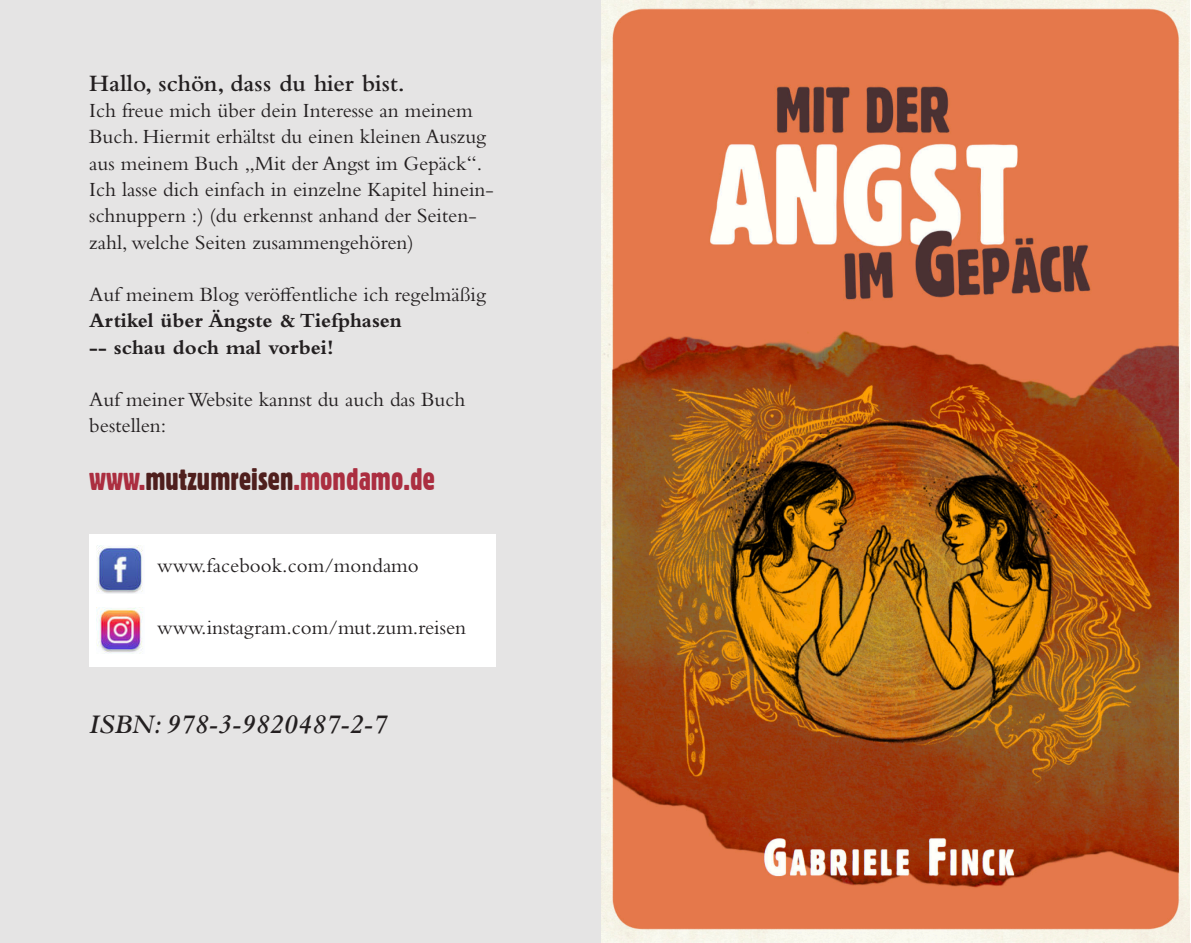
<style>
.page{position:relative;width:1191px;height:943px;background:#fff}
.page>*{position:absolute;margin:0;border:0;box-sizing:border-box;transform-origin:0 0}
.t1{font:29.75px "Gothic 821 Condensed BT";color:#ab2e40}
.kleine_Zwischenübers{font:italic 600 28px "Bembo Std";color:#231f20}
.t2{font:600 24.5px "Bembo Std";color:#231f20}
.t3{font:21px/26.2px "Bembo Std";color:#231f20}
.t4{font:700 21px "Bembo Std";color:#231f20}
.s1{font-weight:700}
.s2{color:#4f1f1d}
</style>
<div class="page">
<div style="left:0;top:0;width:601px;height:943px;background:#e5e4e4"></div>
<img style="left:601px;top:0;width:589px;height:943px">
<div style="left:89px;top:534px;width:407px;height:132px;background:#fff"></div>
<img style="left:97px;top:546px;width:46px;height:47px">
<img style="left:97px;top:608px;width:46px;height:45px">
<p class="t2" style="left:89px;top:70px;width:317px">Hallo, schön, dass du hier bist.</p>
<p class="t3" style="left:89px;top:97px;width:406px">Ich freue mich über dein Interesse an meinem Buch. Hiermit erhältst du einen kleinen Auszug aus meinem Buch „Mit der Angst im Gepäck“.<br>Ich lasse dich einfach in einzelne Kapitel hinein&shy;schnuppern :) (du erkennst anhand der Seiten&shy;zahl, welche Seiten zusammengehören)</p>
<p class="t3" style="left:89px;top:281px;width:398px">Auf meinem Blog veröffentliche ich regelmäßig<br><span class="s1">Artikel über Ängste &amp; Tiefphasen</span></p>
<p class="t4" style="left:89px;top:335px;width:246px">-- schau doch mal vorbei!</p>
<p class="t3" style="left:89px;top:386px;width:377px">Auf meiner Website kannst du auch das Buch bestellen:</p>
<p class="t1" style="left:89px;top:461px;width:347px">www.<span class="s2">mutzumreisen</span>.mondamo.de</p>
<p class="t3" style="left:157px;top:552px;width:263px">www.facebook.com/mondamo</p>
<p class="t3" style="left:157px;top:613px;width:310px">www.instagram.com/mut.zum.reisen</p>
<p class="kleine_Zwischenübers" style="left:89px;top:708px;width:299px">ISBN: 978-3-9820487-2-7</p>
</div>
